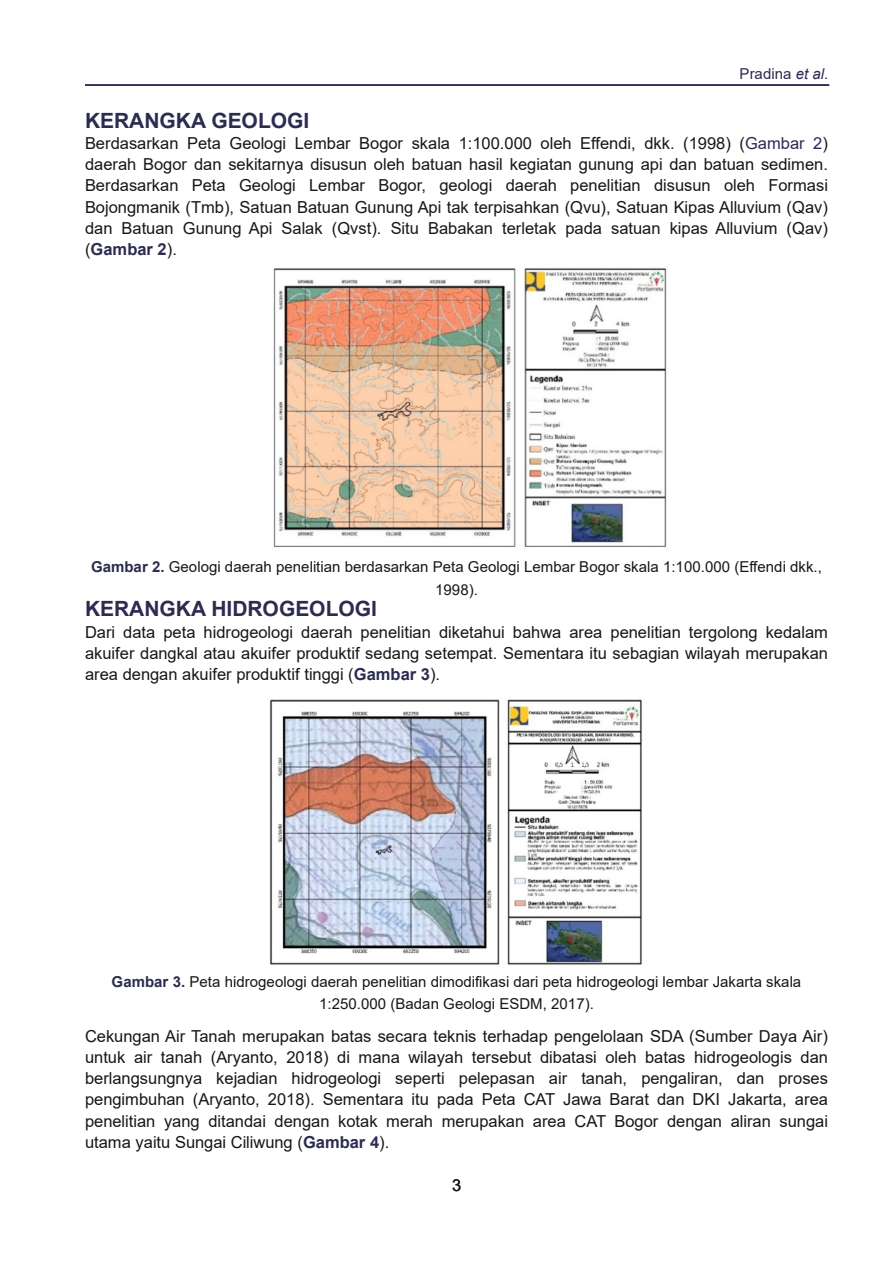
<style>
.page{position:relative;width:893px;height:1263px;background:#fff}
.page>*{position:absolute;margin:0;border:0;box-sizing:border-box;transform-origin:0 0}
.t1{font:700 21px "Arial";color:#2c2c51}
.t2{font:16.5px/21.3px "Arial";color:#181715;text-align:justify}
.t3{font:15px/22.5px "Arial";letter-spacing:.005em;color:#181715;text-align:center}
.t4{font:15px "Arial";letter-spacing:.005em;color:#2c2c51}
.s1{font-style:italic}
.s2{color:#2c2c51}
.s3{font-weight:700;color:#2c2c51}
</style>
<div class="page">
<hr style="left:85px;top:84px;width:744px;height:2px;background:#2c2c51">
<img style="left:273px;top:268px;width:394px;height:279px">
<img style="left:269px;top:699px;width:373px;height:266px">
<p class="t4" style="left:740px;top:65px;width:90px">Pradina <span class="s1">et al</span>.</p>
<p class="t1" style="left:85px;top:109px;width:226px">KERANGKA GEOLOGI</p>
<p class="t2" style="left:85px;top:132px;width:744px">Berdasarkan Peta Geologi Lembar Bogor skala 1:100.000 oleh Effendi, dkk. (1998) (<span class="s2">Gambar 2</span>) daerah Bogor dan sekitarnya disusun oleh batuan hasil kegiatan gunung api dan batuan sedimen.<br>Berdasarkan Peta Geologi Lembar Bogor, geologi daerah penelitian disusun oleh Formasi Bojongmanik (Tmb), Satuan Batuan Gunung Api tak terpisahkan (Qvu), Satuan Kipas Alluvium (Qav) dan Batuan Gunung Api Salak (Qvst). Situ Babakan terletak pada satuan kipas Alluvium (Qav) (<span class="s3">Gambar 2</span>).</p>
<p class="t3" style="left:91px;top:556px;width:732px"><span class="s3">Gambar 2.</span> Geologi daerah penelitian berdasarkan Peta Geologi Lembar Bogor skala 1:100.000 (Effendi dkk.,<br>1998).</p>
<p class="t1" style="left:85px;top:597px;width:294px">KERANGKA HIDROGEOLOGI</p>
<p class="t2" style="left:85px;top:621px;width:744px">Dari data peta hidrogeologi daerah penelitian diketahui bahwa area penelitian tergolong kedalam akuifer dangkal atau akuifer produktif sedang setempat. Sementara itu sebagian wilayah merupakan area dengan akuifer produktif tinggi (<span class="s3">Gambar 3</span>).</p>
<p class="t3" style="left:112px;top:970px;width:691px"><span class="s3">Gambar 3.</span> Peta hidrogeologi daerah penelitian dimodifikasi dari peta hidrogeologi lembar Jakarta skala<br>1:250.000 (Badan Geologi ESDM, 2017).</p>
<p class="t2" style="left:85px;top:1025px;width:744px">Cekungan Air Tanah merupakan batas secara teknis terhadap pengelolaan SDA (Sumber Daya Air) untuk air tanah (Aryanto, 2018) di mana wilayah tersebut dibatasi oleh batas hidrogeologis dan berlangsungnya kejadian hidrogeologi seperti pelepasan air tanah, pengaliran, dan proses pengimbuhan (Aryanto, 2018). Sementara itu pada Peta CAT Jawa Barat dan DKI Jakarta, area penelitian yang ditandai dengan kotak merah merupakan area CAT Bogor dengan aliran sungai utama yaitu Sungai Ciliwung (<span class="s3">Gambar 4</span>).</p>
<p class="t2" style="left:452px;top:1175px;width:11px">3</p>
</div>
